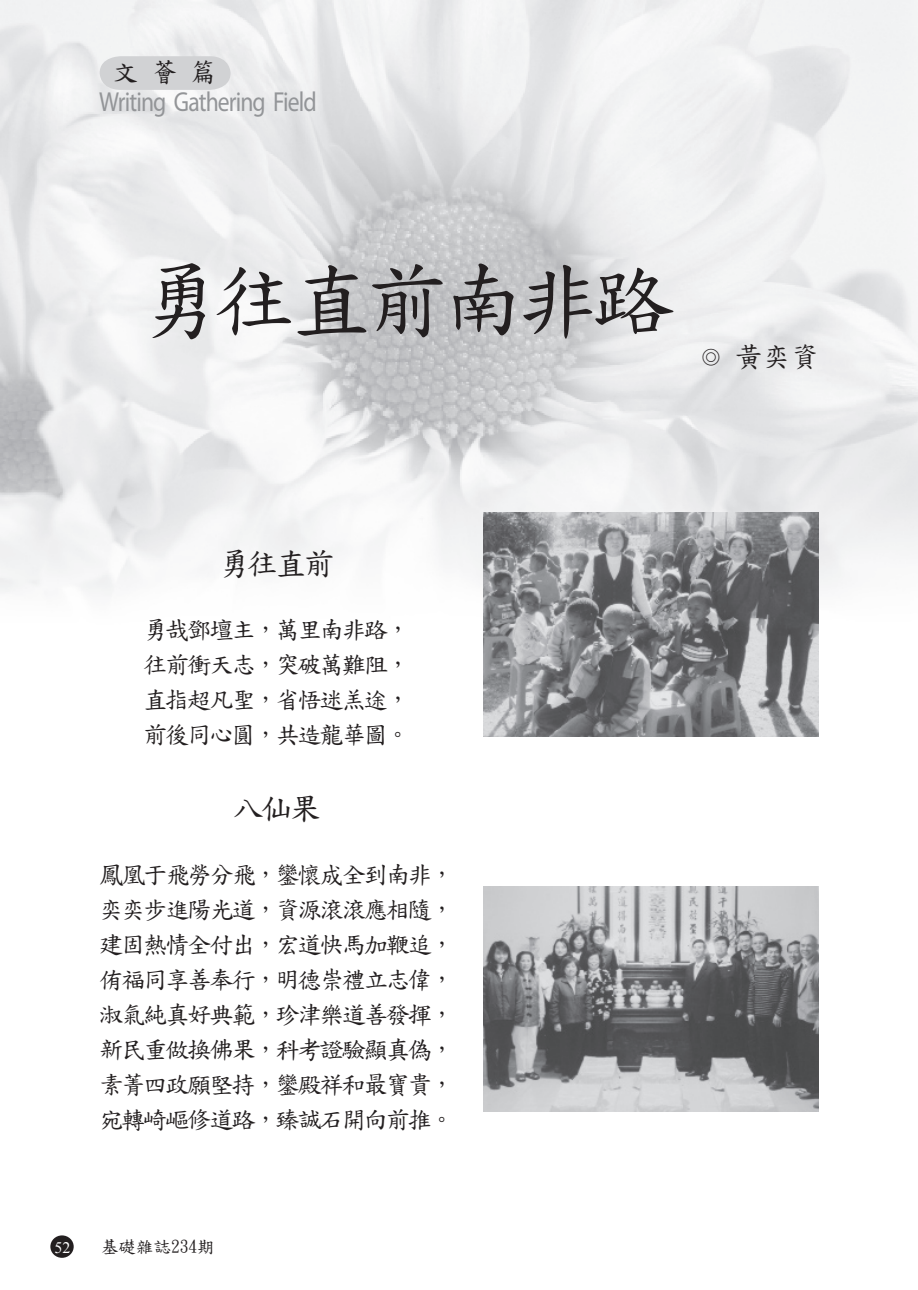
<style>
.page{position:relative;width:918px;height:1290px;background:#fff}
.page>*{position:absolute;margin:0;border:0;box-sizing:border-box;transform-origin:0 0}
.t1{font:84px "DF Kai Shu SB Estd BF";letter-spacing:-.1em;color:#231f20}
.t2{font:31.5px "DF Kai Shu SB Estd BF";letter-spacing:-.1em;color:#231f20}
.t3{font:28px "DF Kai Shu SB Estd BF";color:#231f20}
.t4{font:27.65px "Myriad Pro";letter-spacing:-.04em;color:#939598;scale:.86 1}
.t5{font:26.25px "DF Kai Shu SB Estd BF";color:#231f20}
.t6{font:24.5px/35px "DF Kai Shu SB Estd BF";letter-spacing:-.1em;color:#231f20;text-align:justify}
.t7{font:17.5px "DF Kai Shu SB Estd BF";color:#231f20}
.t8{font:15.92px "Times New Roman";color:#fff}
.s1{font-size:19.25px}
</style>
<div class="page">
<img style="left:0;top:0;width:918px;height:647px">
<div style="left:50px;top:1235px;width:24px;height:23px;background:#231f20;border-radius:50%"></div>
<svg style="left:100px;top:56px;width:131px;height:34px;background:#d3d4d6"></svg>
<img style="left:484px;top:512px;width:335px;height:224px">
<img style="left:484px;top:887px;width:335px;height:224px">
<p class="t5" style="left:112px;top:59px;width:106px">文 薈 篇</p>
<p class="t4" style="left:99px;top:85px;width:254px">Writing Gathering Field</p>
<h1 class="t1" style="left:138px;top:258px;width:584px">勇往直前南非路</h1>
<p class="t3" style="left:701px;top:343px;width:119px"><span class="s1">◎</span> 黃奕資</p>
<p class="t2" style="left:218px;top:547px;width:118px">勇往直前</p>
<p class="t6" style="left:143px;top:612px;width:269px">勇哉鄧壇主，萬里南非路，往前衝天志，突破萬難阻，直指超凡聖，省悟迷羔途，前後同心圓，共造龍華圖。</p>
<p class="t2" style="left:233px;top:792px;width:90px">八仙果</p>
<p class="t6" style="left:99px;top:857px;width:357px">鳳凰于飛勞分飛，鑾懷成全到南非，奕奕步進陽光道，資源滾滾應相隨，建固熱情全付出，宏道快馬加鞭追，侑福同享善奉行，明德崇禮立志偉，淑氣純真好典範，珍津樂道善發揮，新民重做換佛果，科考證驗顯真偽，素菁四政願堅持，鑾殿祥和最寶貴，宛轉崎嶇修道路，臻誠石開向前推。</p>
<p class="t8" style="left:54px;top:1236px;width:17px">52</p>
<p class="t7" style="left:101px;top:1238px;width:115px">基礎雜誌234期</p>
</div>
